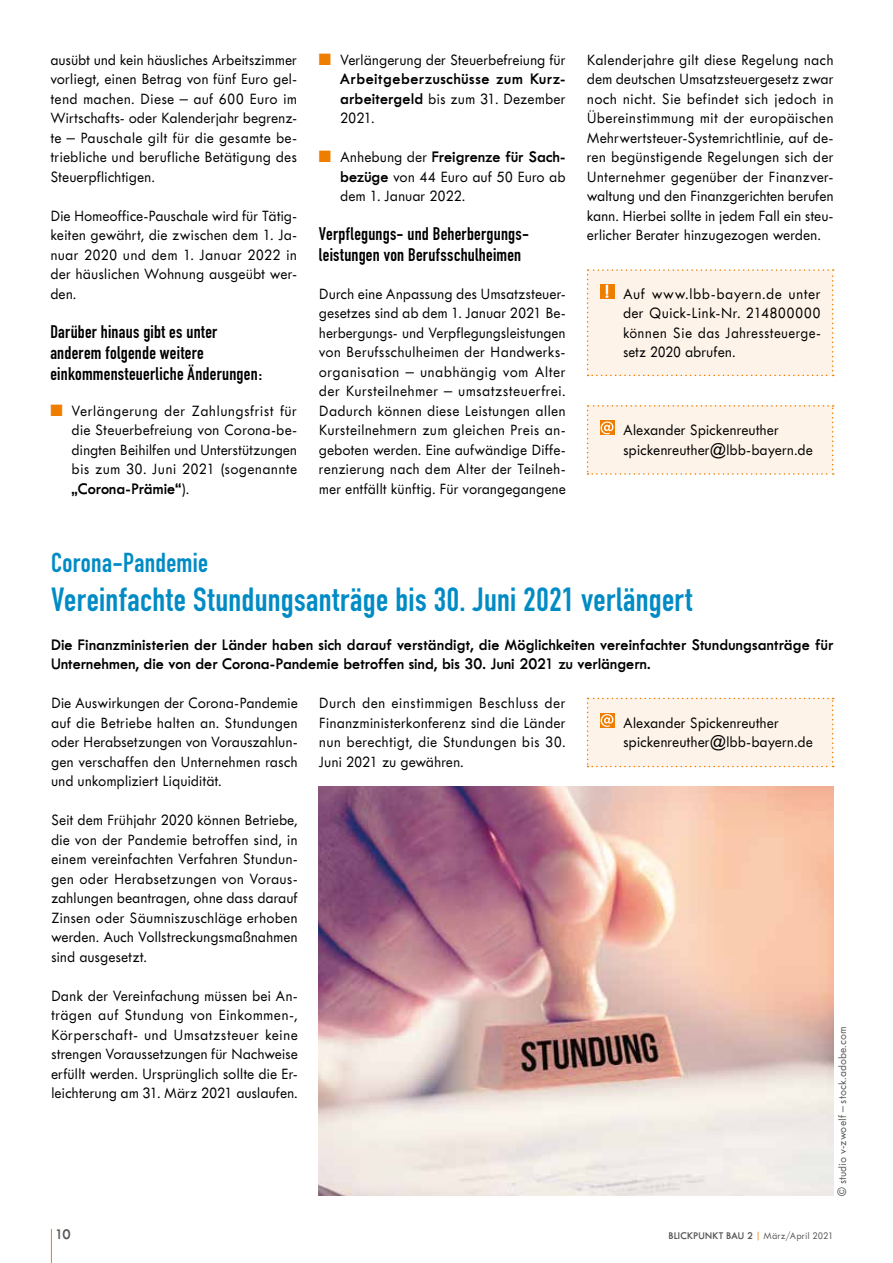
<style>
.page{position:relative;width:893px;height:1263px;background:#fff}
.page>*{position:absolute;margin:0;border:0;box-sizing:border-box;transform-origin:0 0}
.t1{font:33px "DIN Engschrift";letter-spacing:.01em;color:#008bc5}
.t2{font:27px "DIN Engschrift";letter-spacing:.01em;color:#008bc5}
.t3{font:18px/21px "DIN Engschrift";letter-spacing:.01em;color:#000}
.t4{font:500 16.5px/19.5px "Tw Cen MT Std Semi";letter-spacing:.01em;color:#000;text-align:justify}
.t5{font:600 16.5px/19.5px "Tw Cen MT Std";letter-spacing:.01em;color:#000}
.t6{font:600 16.5px "Tw Cen MT Std";letter-spacing:.035em;color:#000}
.t7{font:600 15px "Tw Cen MT Std";color:#575756}
.t8{font:500 12px "Tw Cen MT Std Semi";letter-spacing:.02em;color:#575756}
.t9{font:600 10.5px "Tw Cen MT Std";letter-spacing:.015em;color:#575756}
.s1{color:#ef7d00}
.s2{font-family:"Tw Cen MT Std Semi";font-weight:500}
.s3{font-family:"Tw Cen MT Std";font-weight:600}
.s4{font-family:"Tw Cen MT Std Semi";font-weight:500;color:#ef7d00}
</style>
<div class="page">
<div style="left:587px;top:269px;width:247px;height:107px;background:#fef3e8"></div>
<div style="left:587px;top:405px;width:247px;height:70px;background:#fef3e8"></div>
<hr style="left:51px;top:1229px;width:1px;height:34px;background:#ef7d00">
<div style="left:587px;top:698px;width:247px;height:69px;background:#fef3e8"></div>
<img style="left:319px;top:786px;width:514px;height:410px">
<p class="t4" style="left:50px;top:50px;width:248px">ausübt und kein häusliches Arbeitszimmer vorliegt, einen Betrag von fünf Euro gel&shy;tend machen. Diese – auf 600 Euro im Wirtschafts- oder Kalenderjahr begrenz&shy;te – Pauschale gilt für die gesamte be&shy;triebliche und berufliche Betätigung des Steuerpflichtigen.</p>
<p class="t4" style="left:50px;top:206px;width:248px">Die Homeoffice-Pauschale wird für Tätig&shy;keiten gewährt, die zwischen dem 1. Ja&shy;nuar 2020 und dem 1. Januar 2022 in der häuslichen Wohnung ausgeübt wer&shy;den.</p>
<p class="t3" style="left:50px;top:321px;width:213px">Darüber hinaus gibt es unter anderem folgende weitere einkommensteuerliche Änderungen:</p>
<p class="t4" style="left:72px;top:401px;width:227px;text-indent:-21px"><span class="s1">■</span> Verlängerung der Zahlungsfrist für die Steuerbefreiung von Corona-be&shy;dingten Beihilfen und Unterstützungen bis zum 30. Juni 2021 (sogenannte</p>
<p class="t5" style="left:72px;top:479px;width:119px">„Corona-Prämie“<span class="s2">).</span></p>
<p class="t4" style="left:319px;top:50px;width:248px"><span class="s1">■</span> Verlängerung der Steuerbefreiung für</p>
<p class="t6" style="left:340px;top:70px;width:227px">Arbeitgeberzuschüsse zum Kurz-</p>
<p class="t4" style="left:340px;top:89px;width:227px"><span class="s3">arbeitergeld</span> bis zum 31. Dezember<br>2021.</p>
<p class="t5" style="left:319px;top:147px;width:248px"><span class="s1">■</span> <span class="s2">Anhebung der</span> Freigrenze für Sach-</p>
<p class="t4" style="left:340px;top:167px;width:227px"><span class="s3">bezüge</span> von 44 Euro auf 50 Euro ab dem 1. Januar 2022.</p>
<p class="t3" style="left:319px;top:223px;width:212px">Verpflegungs- und Beherbergungs&shy;leistungen von Berufsschulheimen</p>
<p class="t4" style="left:319px;top:284px;width:248px">Durch eine Anpassung des Umsatzsteuer&shy;gesetzes sind ab dem 1. Januar 2021 Be&shy;herbergungs- und Verpflegungsleistungen von Berufsschulheimen der Handwerks&shy;organisation – unabhängig vom Alter der Kursteilnehmer – umsatzsteuerfrei.<br>Dadurch können diese Leistungen allen Kursteilnehmern zum gleichen Preis an&shy;geboten werden. Eine aufwändige Diffe&shy;renzierung nach dem Alter der Teilneh&shy;mer entfällt künftig. Für vorangegangene</p>
<p class="t4" style="left:587px;top:50px;width:248px">Kalenderjahre gilt diese Regelung nach dem deutschen Umsatzsteuergesetz zwar noch nicht. Sie befindet sich jedoch in Übereinstimmung mit der europäischen Mehrwertsteuer-Systemrichtlinie, auf de&shy;ren begünstigende Regelungen sich der Unternehmer gegenüber der Finanzver&shy;waltung und den Finanzgerichten berufen kann. Hierbei sollte in jedem Fall ein steu&shy;erlicher Berater hinzugezogen werden.</p>
<p class="t4" style="left:623px;top:284px;width:199px">Auf www.lbb-bayern.de unter der Quick-Link-Nr. 214800000 können Sie das Jahressteuerge&shy;setz 2020 abrufen.</p>
<p class="t4" style="left:623px;top:421px;width:191px">Alexander Spickenreuther spickenreuther@lbb-bayern.de</p>
<h2 class="t2" style="left:51px;top:547px;width:159px">Corona-Pandemie</h2>
<h1 class="t1" style="left:51px;top:580px;width:643px">Vereinfachte Stundungsanträge bis 30. Juni 2021 verlängert</h1>
<p class="t5" style="left:51px;top:635px;width:784px">Die Finanzministerien der Länder haben sich darauf verständigt, die Möglichkeiten vereinfachter Stundungsanträge für<br>Unternehmen, die von der Corona-Pandemie betroffen sind, bis 30. Juni 2021 zu verlängern.</p>
<p class="t4" style="left:51px;top:694px;width:248px">Die Auswirkungen der Corona-Pandemie auf die Betriebe halten an. Stundungen oder Herabsetzungen von Vorauszahlun&shy;gen verschaffen den Unternehmen rasch und unkompliziert Liquidität.</p>
<p class="t4" style="left:51px;top:811px;width:248px">Seit dem Frühjahr 2020 können Betriebe, die von der Pandemie betroffen sind, in einem vereinfachten Verfahren Stundun&shy;gen oder Herabsetzungen von Voraus&shy;zahlungen beantragen, ohne dass darauf Zinsen oder Säumniszuschläge erhoben werden. Auch Vollstreckungsmaßnahmen sind ausgesetzt.</p>
<p class="t4" style="left:51px;top:986px;width:248px">Dank der Vereinfachung müssen bei An&shy;trägen auf Stundung von Einkommen-, Körperschaft- und Umsatzsteuer keine strengen Voraussetzungen für Nachweise erfüllt werden. Ursprünglich sollte die Er&shy;leichterung am 31. März 2021 auslaufen.</p>
<p class="t4" style="left:319px;top:694px;width:248px">Durch den einstimmigen Beschluss der Finanzministerkonferenz sind die Länder nun berechtigt, die Stundungen bis 30.<br>Juni 2021 zu gewähren.</p>
<p class="t4" style="left:623px;top:713px;width:191px">Alexander Spickenreuther spickenreuther@lbb-bayern.de</p>
<p class="t8" style="left:836px;top:1196px;width:170px;rotate:-90deg">© studio v-zwoelf – stock.adobe.com</p>
<p class="t7" style="left:55px;top:1226px;width:17px">10</p>
<p class="t9" style="left:668px;top:1230px;width:167px">BLICKPUNKT BAU 2 <span class="s4">|</span> <span class="s2">März/April 2021</span></p>
</div>
